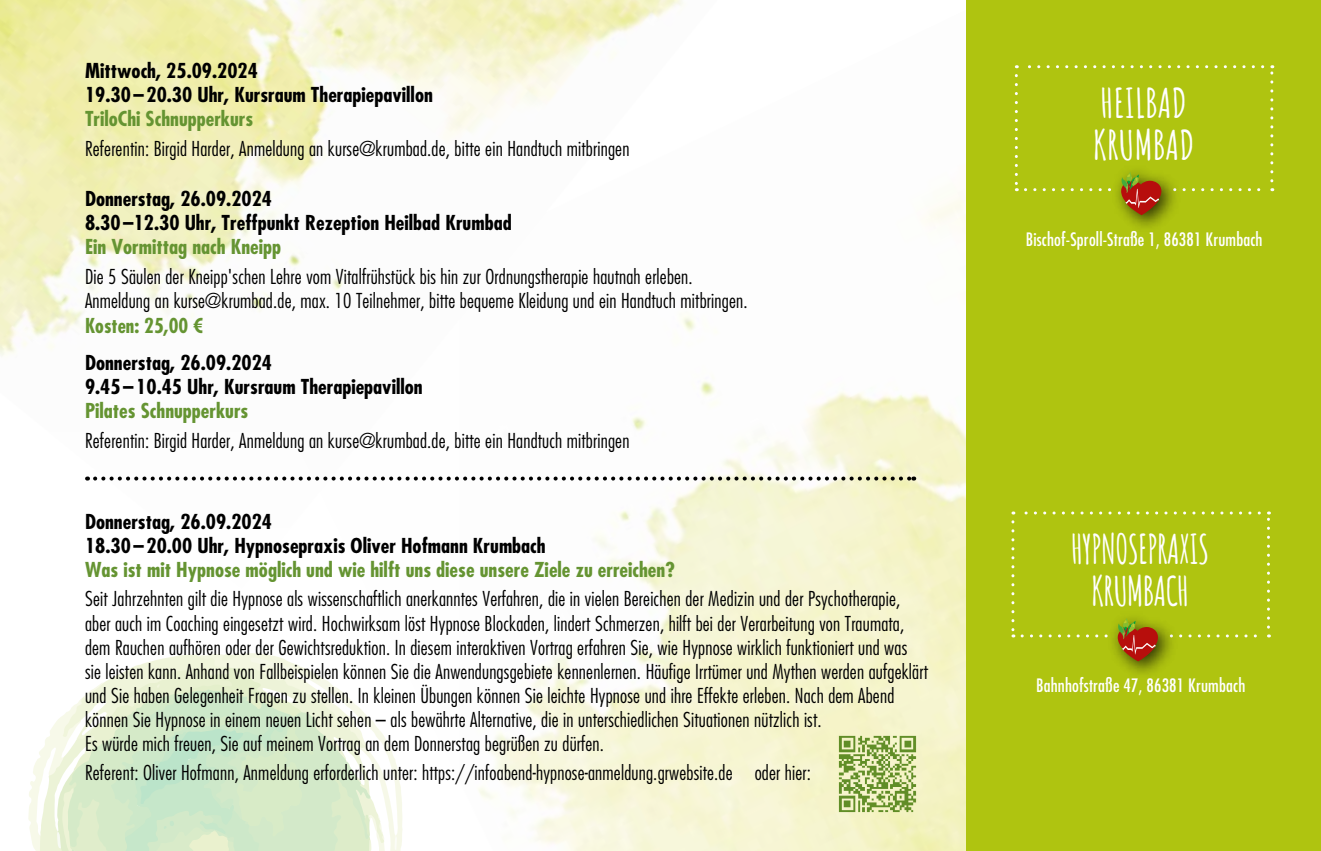
<style>
.page{position:relative;width:1321px;height:851px;background:#fff}
.page>*{position:absolute;margin:0;border:0;box-sizing:border-box;transform-origin:0 0}
.t1{font:700 40px/42px "Amatic SC";letter-spacing:-.02em;color:#fff;text-align:center;scale:.91 1}
.t2{font:700 40px/42px "Amatic SC";color:#fff}
.t3{font:300 condensed 20px/24px "Futura LT";letter-spacing:.01em;color:#000}
.t4{font:700 condensed 20px/24px "Futura LT";color:#000;scale:1.04 1}
.t5{font:700 condensed 20px "Futura LT";color:#659432;scale:1.04 1}
.t6{font:700 condensed 20px "Futura LT";color:#659432}
.t7{font:condensed 18px "Futura LT";letter-spacing:.01em;color:#fff}
</style>
<div class="page">
<img style="left:478px;top:195px;width:488px;height:655px">
<img style="left:0;top:0;width:718px;height:588px">
<svg style="left:28px;top:653px;width:375px;height:197px"></svg>
<div style="left:966px;top:0;width:355px;height:850px;background:#afc410"></div>
<div style="left:1111px;top:163px;width:70px;height:71px;background:#000;opacity:.75"></div>
<svg style="left:1015px;top:65px;width:258px;height:150px"></svg>
<div style="left:1108px;top:609px;width:70px;height:71px;background:#000;opacity:.75"></div>
<svg style="left:1011px;top:511px;width:259px;height:150px"></svg>
<svg style="left:95px;top:476px;width:819px;height:4px"></svg>
<div style="left:833px;top:729px;width:89px;height:89px;background:#f5f3c7"></div>
<img style="left:838px;top:735px;width:79px;height:78px">
<p class="t4" style="left:85px;top:59px;width:336px">Mittwoch, 25.09.2024<br>19.30–20.30 Uhr, Kursraum Therapiepavillon</p>
<p class="t5" style="left:85px;top:106px;width:163px">TriloChi Schnupperkurs</p>
<p class="t3" style="left:85px;top:136px;width:546px">Referentin: Birgid Harder, Anmeldung an kurse@krumbad.de, bitte ein Handtuch mitbringen</p>
<p class="t4" style="left:85px;top:186px;width:412px">Donnerstag, 26.09.2024<br>8.30–12.30 Uhr, Treffpunkt Rezeption Heilbad Krumbad</p>
<p class="t5" style="left:85px;top:234px;width:190px">Ein Vormittag nach Kneipp</p>
<p class="t3" style="left:85px;top:264px;width:664px">Die 5 Säulen der Kneipp'schen Lehre vom Vitalfrühstück bis hin zur Ordnungstherapie hautnah erleben.<br>Anmeldung an kurse@krumbad.de, max. 10 Teilnehmer, bitte bequeme Kleidung und ein Handtuch mitbringen.</p>
<p class="t6" style="left:85px;top:313px;width:120px">Kosten: 25,00 €</p>
<p class="t4" style="left:85px;top:350px;width:326px">Donnerstag, 26.09.2024<br>9.45–10.45 Uhr, Kursraum Therapiepavillon</p>
<p class="t5" style="left:85px;top:398px;width:159px">Pilates Schnupperkurs</p>
<p class="t3" style="left:85px;top:428px;width:546px">Referentin: Birgid Harder, Anmeldung an kurse@krumbad.de, bitte ein Handtuch mitbringen</p>
<p class="t4" style="left:85px;top:509px;width:444px">Donnerstag, 26.09.2024<br>18.30–20.00 Uhr, Hypnosepraxis Oliver Hofmann Krumbach</p>
<p class="t5" style="left:85px;top:557px;width:569px">Was ist mit Hypnose möglich und wie hilft uns diese unsere Ziele zu erreichen?</p>
<p class="t3" style="left:85px;top:587px;width:844px">Seit Jahrzehnten gilt die Hypnose als wissenschaftlich anerkanntes Verfahren, die in vielen Bereichen der Medizin und der Psychotherapie, aber auch im Coaching eingesetzt wird. Hochwirksam löst Hypnose Blockaden, lindert Schmerzen, hilft bei der Verarbeitung von Traumata, dem Rauchen aufhören oder der Gewichtsreduktion. In diesem interaktiven Vortrag erfahren Sie, wie Hypnose wirklich funktioniert und was sie leisten kann. Anhand von Fallbeispielen können Sie die Anwendungsgebiete kennenlernen. Häufige Irrtümer und Mythen werden aufgeklärt und Sie haben Gelegenheit Fragen zu stellen. In kleinen Übungen können Sie leichte Hypnose und ihre Effekte erleben. Nach dem Abend können Sie Hypnose in einem neuen Licht sehen – als bewährte Alternative, die in unterschiedlichen Situationen nützlich ist.<br>Es würde mich freuen, Sie auf meinem Vortrag an dem Donnerstag begrüßen zu dürfen.</p>
<p class="t3" style="left:85px;top:760px;width:727px">Referent: Oliver Hofmann, Anmeldung erforderlich unter: https://infoabend-hypnose-anmeldung.grwebsite.de oder hier:</p>
<h1 class="t2" style="left:1093px;top:79px;width:103px">HEILBAD<br>KRUMBAD</h1>
<p class="t7" style="left:1026px;top:229px;width:238px">Bischof-Sproll-Straße 1, 86381 Krumbach</p>
<h1 class="t1" style="left:1071px;top:525px;width:153px">HYPNOSEPRAXIS<br>KRUMBACH</h1>
<p class="t7" style="left:1036px;top:674px;width:211px">Bahnhofstraße 47, 86381 Krumbach</p>
</div>
